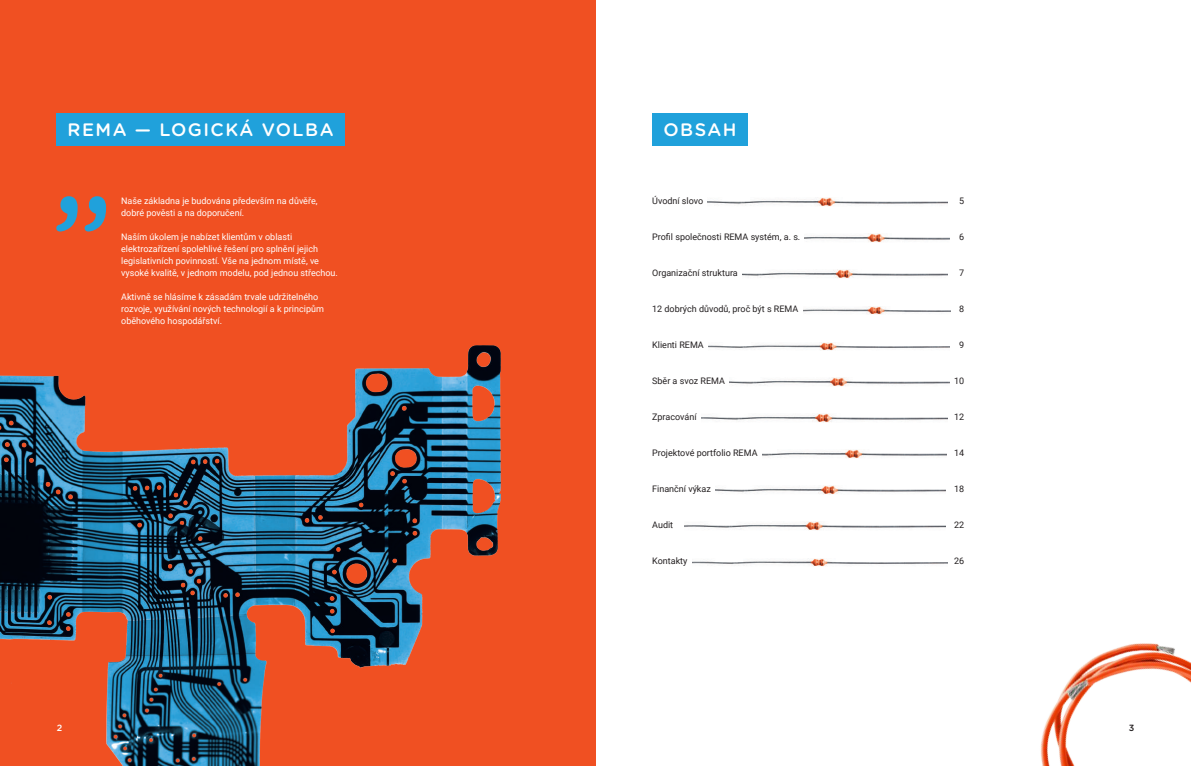
<style>
.page{position:relative;width:1191px;height:766px;background:#fff}
.page>*{position:absolute;margin:0;border:0;box-sizing:border-box;transform-origin:0 0}
.t1{font:500 18px "Gotham Rounded";letter-spacing:.08em;color:#fff}
.t2{font:9px/12px "Roboto";color:#fff}
.t3{font:9px "Roboto";color:#231f20}
.t4{font:500 9px "Gotham Rounded";color:#fff}
.t5{font:500 9px "Gotham Rounded";color:#231f20}
</style>
<div class="page">
<div style="left:0;top:0;width:595px;height:765px;background:#f05022"></div>
<img style="left:708px;top:198px;width:239px;height:8px">
<img style="left:805px;top:234px;width:144px;height:8px">
<img style="left:742px;top:270px;width:205px;height:8px">
<img style="left:803px;top:306px;width:147px;height:8px">
<img style="left:708px;top:342px;width:241px;height:8px">
<img style="left:729px;top:377px;width:220px;height:9px">
<img style="left:701px;top:414px;width:246px;height:8px">
<img style="left:762px;top:450px;width:184px;height:8px">
<img style="left:715px;top:486px;width:230px;height:8px">
<img style="left:684px;top:522px;width:262px;height:8px">
<img style="left:692px;top:558px;width:255px;height:8px">
<div style="left:56px;top:113px;width:289px;height:33px;background:#20a1db"></div>
<div style="left:652px;top:113px;width:96px;height:33px;background:#20a1db"></div>
<svg style="left:56px;top:196px;width:50px;height:35px"></svg>
<img style="left:0;top:345px;width:501px;height:420px">
<img style="left:1040px;top:643px;width:151px;height:122px">
<h1 class="t1" style="left:68px;top:117px;width:267px">REMA — LOGICKÁ VOLBA</h1>
<h1 class="t1" style="left:663px;top:117px;width:75px">OBSAH</h1>
<p class="t2" style="left:121px;top:194px;width:198px">Naše základna je budována především na důvěře, dobré pověsti a na doporučení.</p>
<p class="t2" style="left:121px;top:230px;width:218px">Naším úkolem je nabízet klientům v oblasti elektrozařízení spolehlivé řešení pro splnění jejich legislativních povinností. Vše na jednom místě, ve vysoké kvalitě, v jednom modelu, pod jednou střechou.</p>
<p class="t2" style="left:121px;top:290px;width:204px">Aktivně se hlásíme k zásadám trvale udržitelného rozvoje, využívání nových technologií a k principům oběhového hospodářství.</p>
<p class="t3" style="left:652px;top:194px;width:53px">Úvodní slovo</p>
<p class="t3" style="left:959px;top:194px;width:7px">5</p>
<p class="t3" style="left:652px;top:230px;width:150px">Profil společnosti REMA systém, a. s.</p>
<p class="t3" style="left:959px;top:230px;width:7px">6</p>
<p class="t3" style="left:652px;top:266px;width:87px">Organizační struktura</p>
<p class="t3" style="left:959px;top:266px;width:7px">7</p>
<p class="t3" style="left:652px;top:302px;width:148px">12 dobrých důvodů, proč být s REMA</p>
<p class="t3" style="left:959px;top:302px;width:7px">8</p>
<p class="t3" style="left:652px;top:338px;width:53px">Klienti REMA</p>
<p class="t3" style="left:959px;top:338px;width:7px">9</p>
<p class="t3" style="left:652px;top:374px;width:74px">Sběr a svoz REMA</p>
<p class="t3" style="left:954px;top:374px;width:12px">10</p>
<p class="t3" style="left:652px;top:410px;width:46px">Zpracování</p>
<p class="t3" style="left:954px;top:410px;width:12px">12</p>
<p class="t3" style="left:652px;top:446px;width:107px">Projektové portfolio REMA</p>
<p class="t3" style="left:954px;top:446px;width:12px">14</p>
<p class="t3" style="left:652px;top:482px;width:60px">Finanční výkaz</p>
<p class="t3" style="left:954px;top:482px;width:12px">18</p>
<p class="t3" style="left:652px;top:518px;width:22px">Audit</p>
<p class="t3" style="left:954px;top:518px;width:12px">22</p>
<p class="t3" style="left:652px;top:554px;width:37px">Kontakty</p>
<p class="t3" style="left:954px;top:554px;width:12px">26</p>
<p class="t4" style="left:57px;top:720px;width:7px">2</p>
<p class="t5" style="left:1128px;top:720px;width:7px">3</p>
</div>
